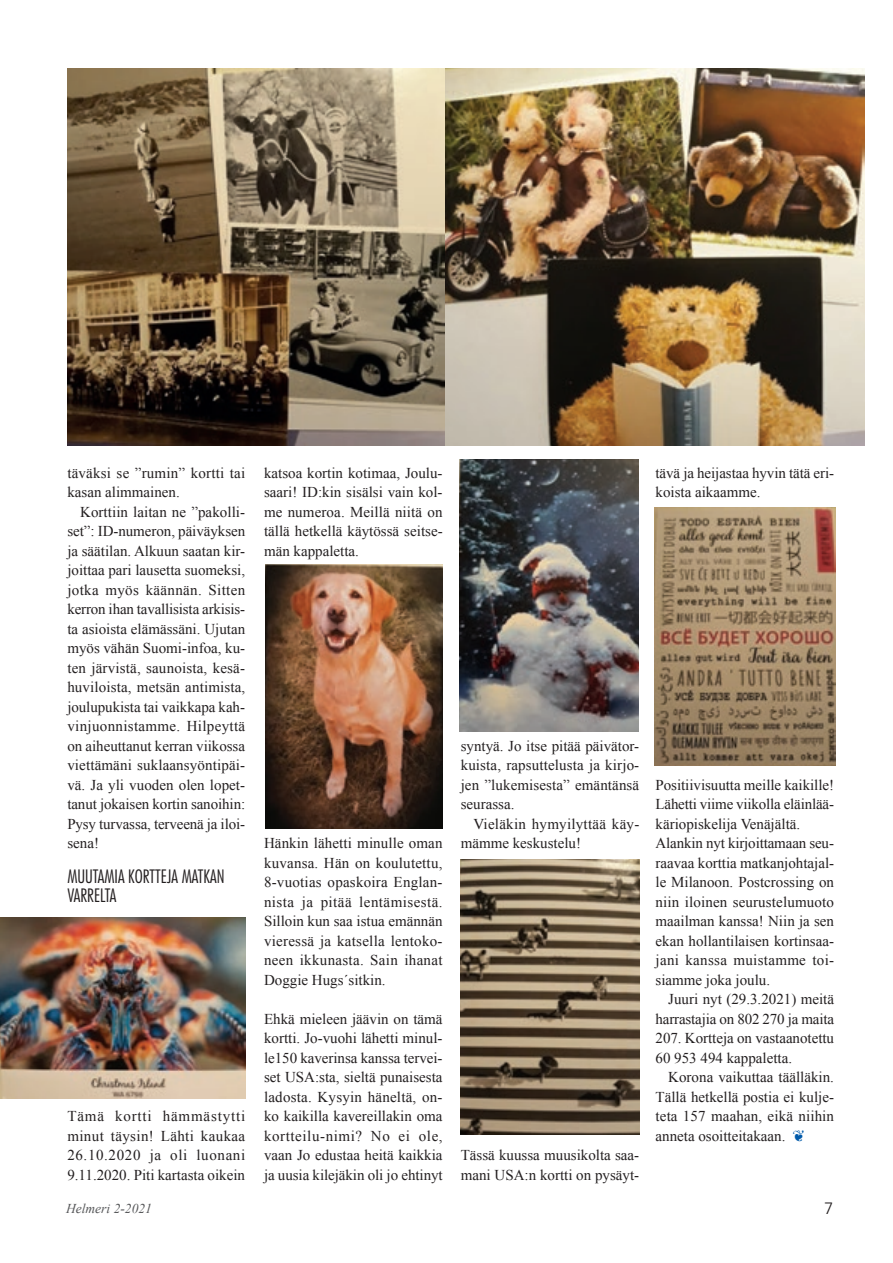
<style>
.page{position:relative;width:893px;height:1263px;background:#fff}
.page>*{position:absolute;margin:0;border:0;box-sizing:border-box;transform-origin:0 0}
.t1{font:300 condensed 18px/19.5px "Futura Std";color:#231f20}
.t2{font:300 16.5px "Frutiger LT Std";color:#231f20}
.t3{font:15px/19.5px "Times New Roman";color:#231f20;text-align:justify}
.t4{font:italic 13.5px "Times New Roman";color:#57585a}
.s1{color:#015aaa}
</style>
<div class="page">
<img style="left:67px;top:69px;width:797px;height:376px">
<img style="left:0;top:917px;width:245px;height:182px">
<img style="left:265px;top:564px;width:178px;height:264px">
<img style="left:460px;top:460px;width:179px;height:271px">
<img style="left:461px;top:859px;width:179px;height:275px">
<img style="left:654px;top:508px;width:181px;height:258px">
<p class="t3" style="left:67px;top:463px;width:179px">täväksi se ”rumin” kortti tai kasan alimmainen.</p>
<p class="t3" style="left:67px;top:502px;width:179px;text-indent:13px">Korttiin laitan ne ”pakolli&shy;set”: ID-numeron, päiväyksen ja säätilan. Alkuun saatan kir&shy;joittaa pari lausetta suomeksi, jotka myös käännän. Sitten kerron ihan tavallisista arkisis&shy;ta asioista elämässäni. Ujutan myös vähän Suomi-infoa, ku&shy;ten järvistä, saunoista, kesä&shy;huviloista, metsän antimista, joulupukista tai vaikkapa kah&shy;vinjuonnistamme. Hilpeyttä on aiheuttanut kerran viikossa viettämäni suklaansyöntipäi&shy;vä. Ja yli vuoden olen lopet&shy;tanut jokaisen kortin sanoihin:<br>Pysy turvassa, terveenä ja iloi&shy;sena!</p>
<p class="t1" style="left:67px;top:866px;width:159px">MUUTAMIA KORTTEJA MATKAN<br>VARRELTA</p>
<p class="t3" style="left:67px;top:1106px;width:179px">Tämä kortti hämmästytti minut täysin! Lähti kaukaa 26.10.2020 ja oli luonani 9.11.2020. Piti kartasta oikein</p>
<p class="t3" style="left:264px;top:463px;width:180px">katsoa kortin kotimaa, Joulu&shy;saari! ID:kin sisälsi vain kol&shy;me numeroa. Meillä niitä on tällä hetkellä käytössä seitse&shy;män kappaletta.</p>
<p class="t3" style="left:655px;top:463px;width:180px">tävä ja heijastaa hyvin tätä eri&shy;koista aikaamme.</p>
<p class="t3" style="left:264px;top:833px;width:180px">Hänkin lähetti minulle oman kuvansa. Hän on koulutettu, 8-vuotias opaskoira Englan&shy;nista ja pitää lentämisestä.<br>Silloin kun saa istua emännän vieressä ja katsella lentoko&shy;neen ikkunasta. Sain ihanat Doggie Hugs´sitkin.</p>
<p class="t3" style="left:264px;top:1009px;width:180px">Ehkä mieleen jäävin on tämä kortti. Jo-vuohi lähetti minul&shy;le150 kaverinsa kanssa tervei&shy;set USA:sta, sieltä punaisesta ladosta. Kysyin häneltä, on&shy;ko kaikilla kavereillakin oma kortteilu-nimi? No ei ole, vaan Jo edustaa heitä kaikkia ja uusia kilejäkin oli jo ehtinyt</p>
<p class="t3" style="left:461px;top:736px;width:180px">syntyä. Jo itse pitää päivätor&shy;kuista, rapsuttelusta ja kirjo&shy;jen ”lukemisesta” emäntänsä seurassa.</p>
<p class="t3" style="left:461px;top:814px;width:180px;text-indent:13px">Vieläkin hymyilyttää käy&shy;mämme keskustelu!</p>
<p class="t3" style="left:461px;top:1145px;width:180px">Tässä kuussa muusikolta saa&shy;mani USA:n kortti on pysäyt-</p>
<p class="t3" style="left:655px;top:775px;width:180px;text-align:left">Positiivisuutta meille kaikille!<br>Lähetti viime viikolla eläinlää&shy;käriopiskelija Venäjältä.<br>Alankin nyt kirjoittamaan seu&shy;raavaa korttia matkanjohtajal&shy;le Milanoon. Postcrossing on niin iloinen seurustelumuoto maailman kanssa! Niin ja sen ekan hollantilaisen kortinsaa&shy;jani kanssa muistamme toi&shy;siamme joka joulu.</p>
<p class="t3" style="left:655px;top:989px;width:180px;text-indent:13px">Juuri nyt (29.3.2021) meitä harrastajia on 802 270 ja maita 207. Kortteja on vastaanotettu 60 953 494 kappaletta.</p>
<p class="t3" style="left:655px;top:1067px;width:180px;text-indent:13px">Korona vaikuttaa täälläkin.<br>Tällä hetkellä postia ei kulje&shy;teta 157 maahan, eikä niihin anneta osoitteitakaan. <span class="s1">❦</span></p>
<p class="t4" style="left:66px;top:1200px;width:87px">Helmeri 2-2021</p>
<p class="t2" style="left:824px;top:1199px;width:11px">7</p>
</div>
